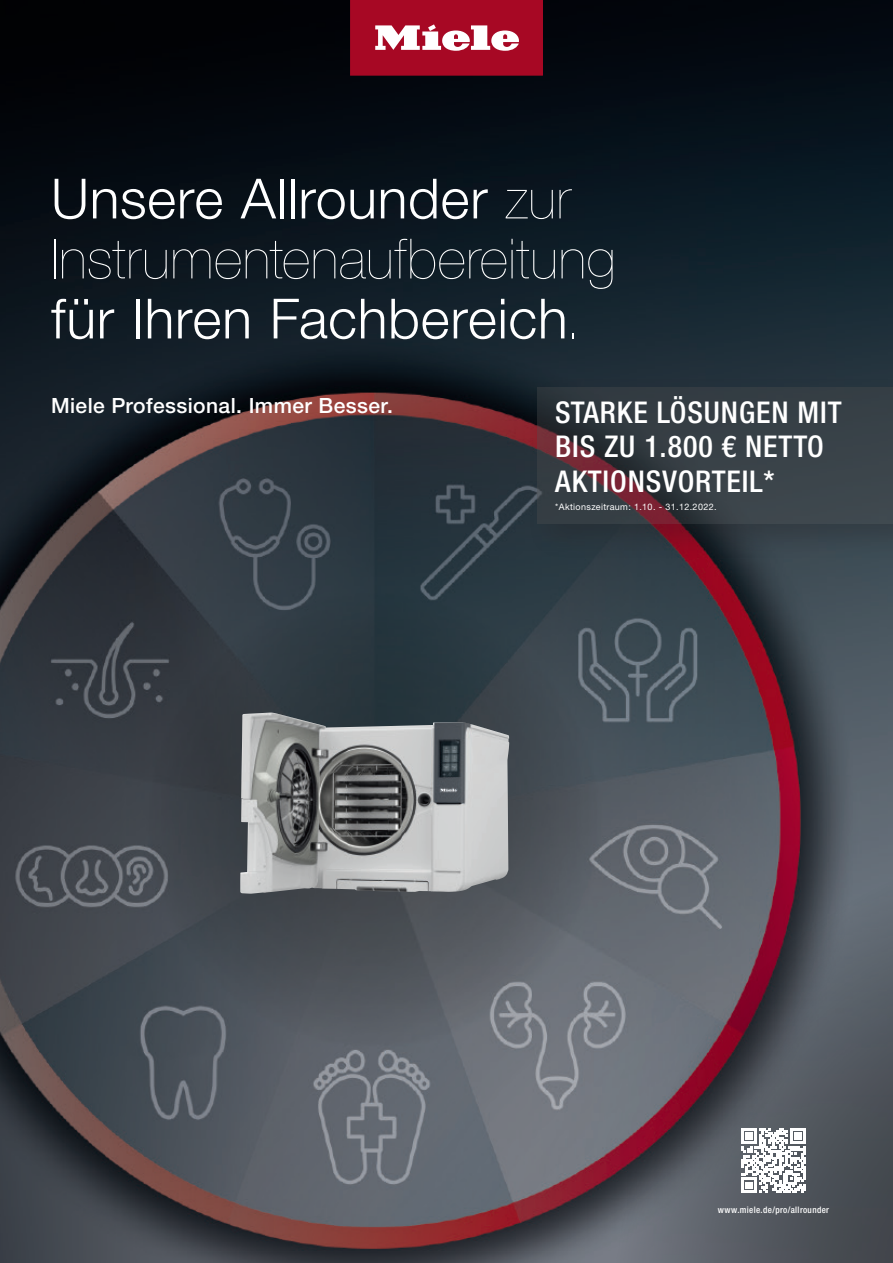
<style>
.page{position:relative;width:893px;height:1263px;background:#fff}
.page>*{position:absolute;margin:0;border:0;box-sizing:border-box;transform-origin:0 0}
._01_Head_37pt_weiss{font:300 55.5px/60px "Helvetica Neue LTW1 G";letter-spacing:.01em;color:#fff}
._02_Störer{font:500 condensed 30px/34.5px "Helvetica Neue LTW1 G";letter-spacing:.03em;color:#fff}
._06_Claim_14_pt{font:500 21px "Helvetica Neue LTW1 G";letter-spacing:.02em;color:#fff}
._05_BU{font:9px "Helvetica Neue LTW1 G";letter-spacing:.04em;color:#fff}
.t1{font:500 condensed 9px "Helvetica Neue LTW1 G";letter-spacing:.04em;color:#fff}
.s1{font-weight:200}
</style>
<div class="page">
<img style="left:0;top:0;width:893px;height:1263px">
<svg style="left:350px;top:0;width:193px;height:76px;background:#b32d45"></svg>
<div style="left:526px;top:376px;width:367px;height:184px;background:#231f20;opacity:.75"></div>
<svg style="left:537px;top:387px;width:356px;height:137px;background:#393c42"></svg>
<svg style="left:558px;top:782px;width:335px;height:481px;background:#5f5b65"></svg>
<svg style="left:741px;top:1128px;width:65px;height:65px"></svg>
<img style="left:240px;top:713px;width:269px;height:181px">
<p class="_01_Head_37pt_weiss" style="left:51px;top:168px;width:566px">Unsere Allrounder <span class="s1">zur<br>Instrumentenaufbereitung </span>für Ihren Fachbereich<span class="s1">.</span></p>
<p class="_06_Claim_14_pt" style="left:51px;top:393px;width:344px">Miele Professional. Immer Besser.</p>
<p class="_02_Störer" style="left:555px;top:395px;width:288px">STARKE LÖSUNGEN MIT<br>BIS ZU 1.800 € NETTO<br>AKTIONSVORTEIL*</p>
<p class="_05_BU" style="left:555px;top:501px;width:163px">*Aktionszeitraum: 1.10. - 31.12.2022.</p>
<p class="t1" style="left:718px;top:1204px;width:113px">www.miele.de/pro/allrounder</p>
</div>
